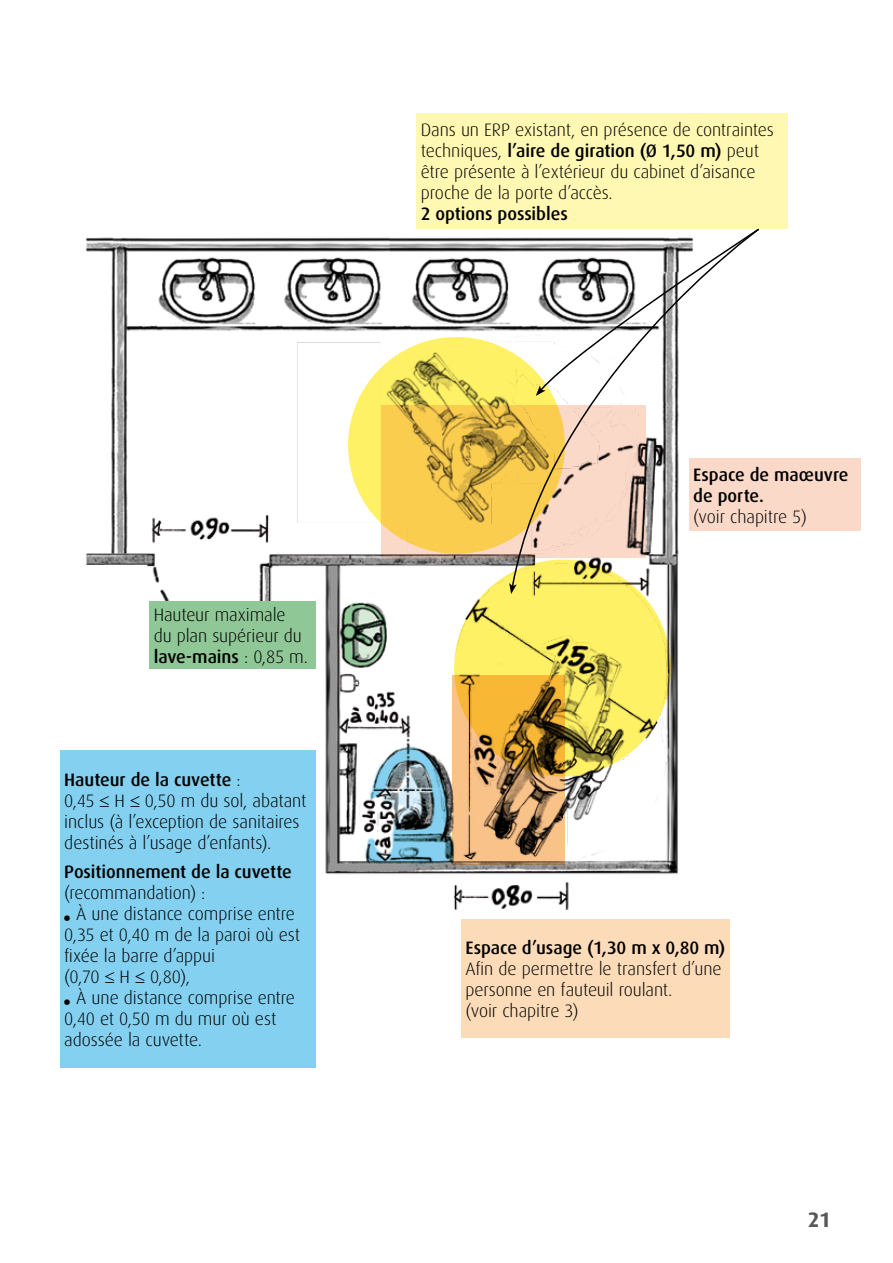
<style>
.page{position:relative;width:893px;height:1263px;background:#fff}
.page>*{position:absolute;margin:0;border:0;box-sizing:border-box;transform-origin:0 0}
.t1{font:700 21px "Dax";color:#58585a}
.t2{font:300 18px/21px "Dax";letter-spacing:-.005em;color:#000}
.t3{font:500 18px/21px "Dax";letter-spacing:-.005em;color:#000}
.s1{font-weight:500}
.s2{color:#fff165}
</style>
<div class="page">
<img style="left:85px;top:237px;width:593px;height:673px">
<div style="left:689px;top:459px;width:171px;height:72px;background:#fbd9c9"></div>
<div style="left:149px;top:601px;width:167px;height:67px;background:#90c796"></div>
<div style="left:417px;top:113px;width:371px;height:116px;background:#fff8b2"></div>
<div style="left:461px;top:919px;width:269px;height:118px;background:#fcdbb9"></div>
<div style="left:60px;top:750px;width:256px;height:318px;background:#84d0f0"></div>
<svg style="left:382px;top:525px;width:129px;height:33px"></svg>
<svg style="left:454px;top:560px;width:217px;height:216px;background:#e7da5b"></svg>
<svg style="left:453px;top:675px;width:112px;height:189px;background:#be904f"></svg>
<svg style="left:348px;top:337px;width:217px;height:217px;background:#eacb51"></svg>
<svg style="left:511px;top:228px;width:249px;height:360px"></svg>
<svg style="left:509px;top:583px;width:8px;height:11px"></svg>
<p class="t2" style="left:154px;top:604px;width:156px">Hauteur maximale du plan supérieur du <span class="s1">lave-mains</span> : 0,85 m.</p>
<p class="t2" style="left:64px;top:769px;width:244px"><span class="s1">Hauteur de la cuvette</span> :<br>0,45 ≤ H ≤ 0,50 m du sol, abatant inclus (à l’exception de sanitaires destinés à l’usage d’enfants).</p>
<p class="t3" style="left:64px;top:862px;width:229px">Positionnement de la cuvette</p>
<p class="t2" style="left:64px;top:883px;width:143px">(recommandation) :</p>
<p class="t2" style="left:64px;top:904px;width:237px">● à une distance comprise entre<br>0,35 et 0,40 m de la paroi où est fixée la barre d’appui<br>(0,70 ≤ H ≤ 0,80),</p>
<p class="t2" style="left:64px;top:988px;width:232px">● à une distance comprise entre<br>0,40 et 0,50 m du mur où est adossée la cuvette.</p>
<p class="t2" style="left:421px;top:119px;width:354px">Dans un ERP existant, en présence de contraintes techniques, <span class="s1">l’aire de giration (Ø 1,50 m)</span> peut être présente à l’extérieur du cabinet d’aisance proche de la porte d’accès.<br><span class="s1">2 options possibles</span> <span class="s2">:</span></p>
<p class="t3" style="left:693px;top:464px;width:157px">Espace de maœuvre de porte.</p>
<p class="t2" style="left:693px;top:506px;width:115px">(voir chapitre 5)</p>
<p class="t3" style="left:465px;top:937px;width:262px">Espace d’usage (1,30 m x 0,80 m)</p>
<p class="t2" style="left:465px;top:958px;width:258px">Afin de permettre le transfert d’une personne en fauteuil roulant.<br>(voir chapitre 3)</p>
<p class="t1" style="left:808px;top:1207px;width:24px">21</p>
</div>
